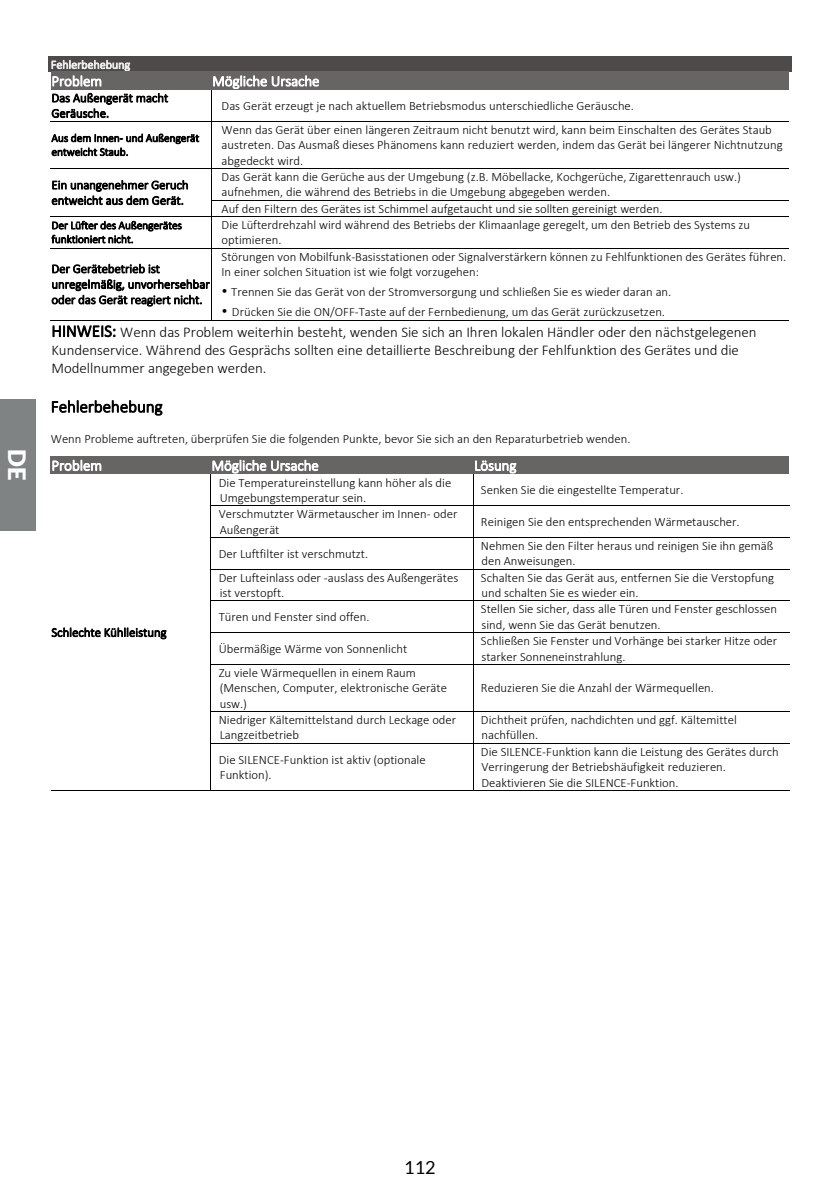
<style>
.page{position:relative;width:840px;height:1191px;background:#fff}
.page>*{position:absolute;margin:0;border:0;box-sizing:border-box;transform-origin:0 0}
.t1{font:900 24px "Lato";color:#fff}
.t2{font:18px "Lato";color:#000}
.t3{font:300 17px "Calibri";color:#030403}
.t4{font:300 14.8px/18.4px "Calibri";letter-spacing:-.005em;color:#030403}
.t5{font:300 14.8px "Calibri";letter-spacing:-.005em;color:#fff}
.t6{font:300 12.6px/15.4px "Calibri";color:#030403}
.t7{font:300 12px "Calibri";color:#ebebeb}
.t8{font:300 11.4px/13.8px "Calibri";color:#030403}
.s1{font-family:"Segoe UI";font-weight:400;font-size:15.6px}
.s2{font-size:17px}
</style>
<div class="page">
<div style="left:49px;top:57px;width:741px;height:15px;background:#4e4a49"></div>
<hr style="left:49px;top:72px;width:741px;height:1px;background:#4e4a49">
<svg style="left:790px;top:57px;width:1px;height:15px"></svg>
<div style="left:51px;top:72px;width:160px;height:18px;background:#666563"></div>
<div style="left:211px;top:72px;width:577px;height:18px;background:#666563"></div>
<hr style="left:211px;top:90px;width:1px;height:31px;background:#000">
<hr style="left:51px;top:121px;width:160px;height:1px;background:#000">
<hr style="left:212px;top:121px;width:576px;height:1px;background:#000">
<hr style="left:211px;top:122px;width:1px;height:46px;background:#000">
<hr style="left:51px;top:168px;width:160px;height:1px;background:#000">
<hr style="left:212px;top:168px;width:576px;height:1px;background:#000">
<hr style="left:211px;top:169px;width:1px;height:31px;background:#000">
<hr style="left:212px;top:200px;width:576px;height:1px;background:#000">
<hr style="left:51px;top:216px;width:160px;height:1px;background:#000">
<svg style="left:211px;top:200px;width:1px;height:17px"></svg>
<hr style="left:212px;top:216px;width:576px;height:1px;background:#000">
<hr style="left:211px;top:217px;width:1px;height:31px;background:#000">
<hr style="left:51px;top:248px;width:160px;height:1px;background:#000">
<hr style="left:212px;top:248px;width:576px;height:1px;background:#000">
<hr style="left:211px;top:248px;width:1px;height:72px;background:#000">
<hr style="left:51px;top:320px;width:160px;height:1px;background:#000">
<hr style="left:212px;top:320px;width:576px;height:1px;background:#000">
<div style="left:51px;top:456px;width:160px;height:18px;background:#666563"></div>
<div style="left:211px;top:456px;width:262px;height:18px;background:#666563"></div>
<div style="left:473px;top:456px;width:315px;height:18px;background:#666563"></div>
<hr style="left:210px;top:474px;width:1px;height:31px;background:#000">
<hr style="left:473px;top:474px;width:1px;height:31px;background:#000">
<hr style="left:211px;top:505px;width:262px;height:1px;background:#000">
<hr style="left:473px;top:505px;width:315px;height:1px;background:#000">
<hr style="left:210px;top:506px;width:1px;height:31px;background:#000">
<hr style="left:473px;top:506px;width:1px;height:31px;background:#000">
<hr style="left:211px;top:537px;width:262px;height:1px;background:#000">
<hr style="left:473px;top:537px;width:315px;height:1px;background:#000">
<hr style="left:210px;top:538px;width:1px;height:31px;background:#000">
<hr style="left:473px;top:538px;width:1px;height:31px;background:#000">
<hr style="left:211px;top:569px;width:262px;height:1px;background:#000">
<hr style="left:473px;top:569px;width:315px;height:1px;background:#000">
<hr style="left:210px;top:569px;width:1px;height:31px;background:#000">
<hr style="left:473px;top:569px;width:1px;height:31px;background:#000">
<hr style="left:211px;top:600px;width:262px;height:1px;background:#000">
<hr style="left:473px;top:600px;width:315px;height:1px;background:#000">
<hr style="left:210px;top:601px;width:1px;height:31px;background:#000">
<hr style="left:473px;top:601px;width:1px;height:31px;background:#000">
<hr style="left:211px;top:632px;width:262px;height:1px;background:#000">
<hr style="left:473px;top:632px;width:315px;height:1px;background:#000">
<hr style="left:210px;top:633px;width:1px;height:31px;background:#000">
<hr style="left:473px;top:633px;width:1px;height:31px;background:#000">
<hr style="left:211px;top:664px;width:262px;height:1px;background:#000">
<hr style="left:473px;top:664px;width:315px;height:1px;background:#000">
<hr style="left:210px;top:664px;width:1px;height:47px;background:#000">
<hr style="left:473px;top:664px;width:1px;height:47px;background:#000">
<hr style="left:211px;top:711px;width:262px;height:1px;background:#000">
<hr style="left:473px;top:711px;width:315px;height:1px;background:#000">
<hr style="left:210px;top:712px;width:1px;height:31px;background:#000">
<hr style="left:473px;top:712px;width:1px;height:31px;background:#000">
<hr style="left:211px;top:743px;width:262px;height:1px;background:#000">
<hr style="left:473px;top:743px;width:315px;height:1px;background:#000">
<hr style="left:51px;top:790px;width:159px;height:1px;background:#000">
<hr style="left:210px;top:743px;width:1px;height:47px;background:#000">
<hr style="left:211px;top:790px;width:262px;height:1px;background:#000">
<hr style="left:473px;top:743px;width:1px;height:47px;background:#000">
<hr style="left:473px;top:790px;width:315px;height:1px;background:#000">
<div style="left:0;top:399px;width:36px;height:131px;background:#7f8384"></div>
<h1 class="t1" style="left:31px;top:449px;width:33px;rotate:90deg">DE</h1>
<p class="t7" style="left:51px;top:57px;width:81px">Fehlerbehebung</p>
<p class="t5" style="left:51px;top:72px;width:52px">Problem</p>
<p class="t5" style="left:212px;top:72px;width:109px">Mögliche Ursache</p>
<p class="t6" style="left:51px;top:90px;width:118px">Das Außengerät macht<br>Geräusche.</p>
<p class="t6" style="left:221px;top:98px;width:413px">Das Gerät erzeugt je nach aktuellem Betriebsmodus unterschiedliche Geräusche.</p>
<p class="t8" style="left:51px;top:131px;width:149px">Aus dem Innen- und Außengerät entweicht Staub.</p>
<p class="t6" style="left:221px;top:122px;width:562px">Wenn das Gerät über einen längeren Zeitraum nicht benutzt wird, kann beim Einschalten des Gerätes Staub austreten. Das Ausmaß dieses Phänomens kann reduziert werden, indem das Gerät bei längerer Nichtnutzung abgedeckt wird.</p>
<p class="t6" style="left:51px;top:177px;width:138px">Ein unangenehmer Geruch entweicht aus dem Gerät.</p>
<p class="t6" style="left:221px;top:169px;width:520px">Das Gerät kann die Gerüche aus der Umgebung (z.B. Möbellacke, Kochgerüche, Zigarettenrauch usw.) aufnehmen, die während des Betriebs in die Umgebung abgegeben werden.<br>Auf den Filtern des Gerätes ist Schimmel aufgetaucht und sie sollten gereinigt werden.</p>
<p class="t8" style="left:51px;top:218px;width:132px">Der Lüfter des Außengerätes funktioniert nicht.</p>
<p class="t6" style="left:221px;top:217px;width:530px">Die Lüfterdrehzahl wird während des Betriebs der Klimaanlage geregelt, um den Betrieb des Systems zu optimieren.</p>
<p class="t6" style="left:51px;top:261px;width:160px">Der Gerätebetrieb ist unregelmäßig, unvorhersehbar oder das Gerät reagiert nicht.</p>
<p class="t6" style="left:221px;top:248px;width:566px">Störungen von Mobilfunk-Basisstationen oder Signalverstärkern können zu Fehlfunktionen des Gerätes führen.<br>In einer solchen Situation ist wie folgt vorzugehen:</p>
<p class="t6" style="left:221px;top:284px;width:451px"><span class="s1">•</span> Trennen Sie das Gerät von der Stromversorgung und schließen Sie es wieder daran an.</p>
<p class="t6" style="left:221px;top:304px;width:444px"><span class="s1">•</span> Drücken Sie die ON/OFF-Taste auf der Fernbedienung, um das Gerät zurückzusetzen.</p>
<p class="t4" style="left:51px;top:322px;width:706px"><span class="s2">HINWEIS:</span> Wenn das Problem weiterhin besteht, wenden Sie sich an Ihren lokalen Händler oder den nächstgelegenen<br>Kundenservice. Während des Gesprächs sollten eine detaillierte Beschreibung der Fehlfunktion des Gerätes und die<br>Modellnummer angegeben werden.</p>
<h3 class="t3" style="left:51px;top:396px;width:113px">Fehlerbehebung</h3>
<p class="t6" style="left:51px;top:431px;width:581px">Wenn Probleme auftreten, überprüfen Sie die folgenden Punkte, bevor Sie sich an den Reparaturbetrieb wenden.</p>
<p class="t5" style="left:51px;top:456px;width:52px">Problem</p>
<p class="t5" style="left:211px;top:456px;width:109px">Mögliche Ursache</p>
<p class="t5" style="left:474px;top:456px;width:44px">Lösung</p>
<p class="t6" style="left:51px;top:624px;width:116px">Schlechte Kühlleistung</p>
<p class="t6" style="left:218px;top:474px;width:234px">Die Temperatureinstellung kann höher als die<br>Umgebungstemperatur sein.</p>
<p class="t6" style="left:480px;top:482px;width:204px">Senken Sie die eingestellte Temperatur.</p>
<p class="t6" style="left:218px;top:506px;width:240px">Verschmutzter Wärmetauscher im Innen- oder<br>Außengerät</p>
<p class="t6" style="left:480px;top:514px;width:260px">Reinigen Sie den entsprechenden Wärmetauscher.</p>
<p class="t6" style="left:218px;top:545px;width:151px">Der Luftfilter ist verschmutzt.</p>
<p class="t6" style="left:480px;top:538px;width:294px">Nehmen Sie den Filter heraus und reinigen Sie ihn gemäß den Anweisungen.</p>
<p class="t6" style="left:218px;top:569px;width:241px">Der Lufteinlass oder -auslass des Außengerätes ist verstopft.</p>
<p class="t6" style="left:480px;top:569px;width:294px">Schalten Sie das Gerät aus, entfernen Sie die Verstopfung und schalten Sie es wieder ein.</p>
<p class="t6" style="left:218px;top:609px;width:152px">Türen und Fenster sind offen.</p>
<p class="t6" style="left:480px;top:601px;width:297px">Stellen Sie sicher, dass alle Türen und Fenster geschlossen sind, wenn Sie das Gerät benutzen.</p>
<p class="t6" style="left:218px;top:641px;width:190px">Übermäßige Wärme von Sonnenlicht</p>
<p class="t6" style="left:480px;top:633px;width:297px">Schließen Sie Fenster und Vorhänge bei starker Hitze oder starker Sonneneinstrahlung.</p>
<p class="t6" style="left:218px;top:665px;width:230px">Zu viele Wärmequellen in einem Raum (Menschen, Computer, elektronische Geräte usw.)</p>
<p class="t6" style="left:480px;top:680px;width:234px">Reduzieren Sie die Anzahl der Wärmequellen.</p>
<p class="t6" style="left:218px;top:712px;width:239px">Niedriger Kältemittelstand durch Leckage oder<br>Langzeitbetrieb</p>
<p class="t6" style="left:480px;top:712px;width:257px">Dichtheit prüfen, nachdichten und ggf. Kältemittel nachfüllen.</p>
<p class="t6" style="left:218px;top:751px;width:208px">Die SILENCE-Funktion ist aktiv (optionale<br>Funktion).</p>
<p class="t6" style="left:480px;top:743px;width:299px">Die SILENCE-Funktion kann die Leistung des Gerätes durch<br>Verringerung der Betriebshäufigkeit reduzieren.<br>Deaktivieren Sie die SILENCE-Funktion.</p>
<h2 class="t2" style="left:404px;top:1157px;width:33px">112</h2>
</div>
